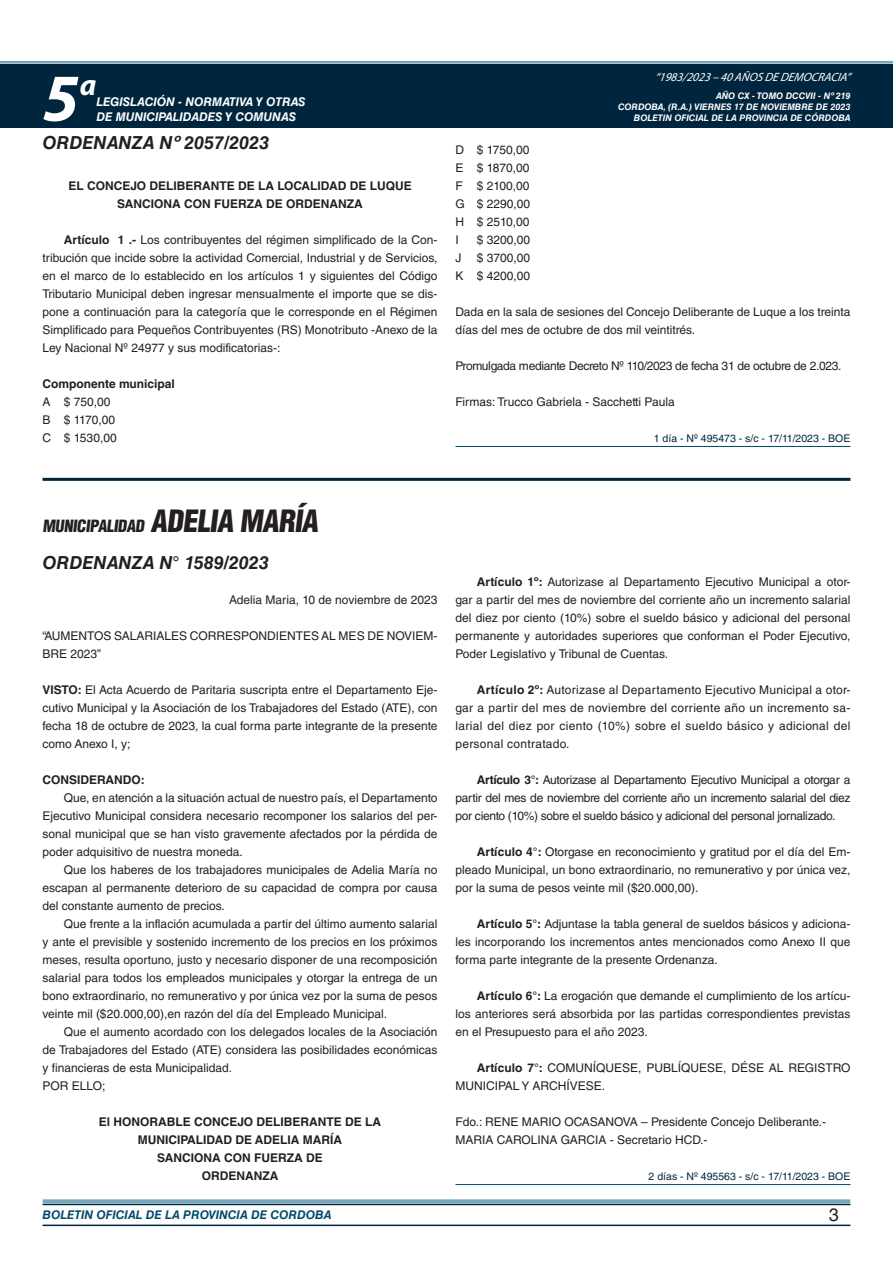
<style>
.page{position:relative;width:893px;height:1263px;background:#fff}
.page>*{position:absolute;margin:0;border:0;box-sizing:border-box;transform-origin:0 0}
.t1{font:italic 700 67.5px "Myriad Pro";color:#fff}
.t2{font:italic 700 30px "Myriad Pro";color:#fff}
.NOMBRE_DE_MINISTERIO{font:italic 700 18px "Helvetica LT Std";color:#231f20}
.t3{font:18px "Helvetica LT Std";color:#231f20}
.BASE{font:900 condensed 16.5px "Helvetica LT Std";color:#231f20}
.TEXTO_BASE{font:12px/18px "Helvetica LT Std";color:#231f20;text-align:justify}
.RESUELVE{font:700 12px "Helvetica LT Std";color:#231f20}
.TEXTO_BASE-2{font:12px "Helvetica LT Std";letter-spacing:-.025em;color:#231f20}
.t4{font:italic 700 12px "Helvetica LT Std";color:#fff}
.t5{font:italic 700 12px "Helvetica LT Std";color:#004b6c}
.TEXTO_BASE-3{font:700 12px "Helvetica LT Std";color:#231f20}
.FECHA{font:12px "Helvetica LT Std";color:#231f20}
.t6{font:italic 12px "Myriad Pro";color:#fff}
.FECHA_DE_VENCIMIENTO{font:10.5px "Helvetica LT Std";color:#00263f}
.t7{font:italic 700 9px/10.8px "Helvetica LT Std";color:#fff;text-align:right}
.s1{font-weight:700}
.s2{font-size:30px}
</style>
<div class="page">
<div style="left:0;top:61px;width:893px;height:6px;background:#fff;opacity:.75"></div>
<div style="left:0;top:64px;width:893px;height:64px;background:#00263f"></div>
<hr style="left:43px;top:1224px;width:807px;height:2px;background:#00263f">
<div style="left:42px;top:1198px;width:809px;height:8px;background:#fff;opacity:.75"></div>
<hr style="left:455px;top:446px;width:395px;height:1px;background:#004b6c">
<hr style="left:43px;top:478px;width:807px;height:3px;background:#00263f">
<hr style="left:455px;top:1184px;width:395px;height:1px;background:#004b6c">
<h1 class="t1" style="left:43px;top:54px;width:38px">5</h1>
<h2 class="t2" style="left:80px;top:66px;width:18px">a</h2>
<p class="t4" style="left:96px;top:95px;width:211px">LEGISLACIÓN - NORMATIVA Y OTRAS</p>
<p class="t4" style="left:96px;top:109px;width:201px">DE MUNICIPALIDADES Y COMUNAS</p>
<p class="NOMBRE_DE_MINISTERIO" style="left:43px;top:131px;width:228px">ORDENANZA Nº 2057/2023</p>
<p class="RESUELVE" style="left:68px;top:178px;width:345px">EL CONCEJO DELIBERANTE DE LA LOCALIDAD DE LUQUE</p>
<p class="RESUELVE" style="left:117px;top:196px;width:247px">SANCIONA CON FUERZA DE ORDENANZA</p>
<p class="TEXTO_BASE" style="left:43px;top:231px;width:396px;text-indent:21px"><span class="s1">Artículo 1 .-</span> Los contribuyentes del régimen simplificado de la Con&shy;tribución que incide sobre la actividad Comercial, Industrial y de Servicios, en el marco de lo establecido en los artículos 1 y siguientes del Código Tributario Municipal deben ingresar mensualmente el importe que se dis&shy;pone a continuación para la categoría que le corresponde en el Régimen Simplificado para Pequeños Contribuyentes (RS) Monotributo -Anexo de la Ley Nacional Nº 24977 y sus modificatorias-:</p>
<p class="TEXTO_BASE-3" style="left:43px;top:376px;width:134px">Componente municipal</p>
<p class="TEXTO_BASE" style="left:43px;top:393px;width:69px">A $ 750,00</p>
<p class="TEXTO_BASE" style="left:43px;top:411px;width:74px">B $ 1170,00</p>
<p class="TEXTO_BASE" style="left:43px;top:429px;width:76px">C $ 1530,00</p>
<p class="t6" style="left:655px;top:70px;width:197px">“ 1983/2023 – 40 AÑOS DE DEMOCRACIA”</p>
<p class="t7" style="left:618px;top:91px;width:234px">AÑO CX - TOMO DCCVII - Nº 219<br>CORDOBA, (R.A.) VIERNES 17 DE NOVIEMBRE DE 2023<br>BOLETIN OFICIAL DE LA PROVINCIA DE CÓRDOBA</p>
<p class="TEXTO_BASE" style="left:455px;top:141px;width:76px">D $ 1750,00</p>
<p class="TEXTO_BASE" style="left:455px;top:159px;width:76px">E $ 1870,00</p>
<p class="TEXTO_BASE" style="left:455px;top:177px;width:75px">F $ 2100,00</p>
<p class="TEXTO_BASE" style="left:455px;top:195px;width:76px">G $ 2290,00</p>
<p class="TEXTO_BASE" style="left:455px;top:213px;width:75px">H $ 2510,00</p>
<p class="TEXTO_BASE" style="left:455px;top:231px;width:5px">I</p>
<p class="TEXTO_BASE" style="left:477px;top:231px;width:55px">$ 3200,00</p>
<p class="TEXTO_BASE" style="left:455px;top:249px;width:7px">J</p>
<p class="TEXTO_BASE" style="left:477px;top:249px;width:55px">$ 3700,00</p>
<p class="TEXTO_BASE" style="left:455px;top:267px;width:76px">K $ 4200,00</p>
<p class="TEXTO_BASE" style="left:455px;top:303px;width:396px">Dada en la sala de sesiones del Concejo Deliberante de Luque a los treinta días del mes de octubre de dos mil veintitrés.</p>
<p class="TEXTO_BASE-2" style="left:455px;top:359px;width:388px">Promulgada mediante Decreto Nº 110/2023 de fecha 31 de octubre de 2.023.</p>
<p class="TEXTO_BASE" style="left:455px;top:393px;width:221px">Firmas: Trucco Gabriela - Sacchetti Paula</p>
<p class="FECHA_DE_VENCIMIENTO" style="left:654px;top:432px;width:198px">1 día - Nº 495473 - s/c - 17/11/2023 - BOE</p>
<p class="BASE" style="left:43px;top:515px;width:282px">MUNICIPALIDAD <span class="s2">ADELIA MARÍA</span></p>
<p class="NOMBRE_DE_MINISTERIO" style="left:43px;top:552px;width:228px">ORDENANZA N° 1589/2023</p>
<p class="FECHA" style="left:229px;top:593px;width:210px">Adelia Maria, 10 de noviembre de 2023</p>
<p class="TEXTO_BASE" style="left:43px;top:627px;width:396px">“AUMENTOS SALARIALES CORRESPONDIENTES AL MES DE NOVIEM-<br>BRE 2023”</p>
<p class="TEXTO_BASE" style="left:43px;top:681px;width:396px"><span class="s1">VISTO:</span> El Acta Acuerdo de Paritaria suscripta entre el Departamento Eje&shy;cutivo Municipal y la Asociación de los Trabajadores del Estado (ATE), con fecha 18 de octubre de 2023, la cual forma parte integrante de la presente como Anexo I, y;</p>
<p class="TEXTO_BASE-3" style="left:43px;top:772px;width:104px">CONSIDERANDO:</p>
<p class="TEXTO_BASE" style="left:43px;top:789px;width:396px;text-indent:21px">Que, en atención a la situación actual de nuestro país, el Departamento Ejecutivo Municipal considera necesario recomponer los salarios del per&shy;sonal municipal que se han visto gravemente afectados por la pérdida de poder adquisitivo de nuestra moneda.</p>
<p class="TEXTO_BASE" style="left:43px;top:861px;width:396px;text-indent:21px">Que los haberes de los trabajadores municipales de Adelia María no escapan al permanente deterioro de su capacidad de compra por causa del constante aumento de precios.</p>
<p class="TEXTO_BASE" style="left:43px;top:915px;width:396px;text-indent:21px">Que frente a la inflación acumulada a partir del último aumento salarial y ante el previsible y sostenido incremento de los precios en los próximos meses, resulta oportuno, justo y necesario disponer de una recomposición salarial para todos los empleados municipales y otorgar la entrega de un bono extraordinario, no remunerativo y por única vez por la suma de pesos veinte mil ($20.000,00),en razón del día del Empleado Municipal.</p>
<p class="TEXTO_BASE" style="left:43px;top:1023px;width:396px;text-indent:21px">Que el aumento acordado con los delegados locales de la Asociación de Trabajadores del Estado (ATE) considera las posibilidades económicas y financieras de esta Municipalidad.</p>
<p class="TEXTO_BASE" style="left:43px;top:1077px;width:64px">POR ELLO;</p>
<p class="RESUELVE" style="left:99px;top:1114px;width:284px">El HONORABLE CONCEJO DELIBERANTE DE LA</p>
<p class="RESUELVE" style="left:138px;top:1132px;width:206px">MUNICIPALIDAD DE ADELIA MARÍA</p>
<p class="RESUELVE" style="left:157px;top:1150px;width:167px">SANCIONA CON FUERZA DE</p>
<p class="RESUELVE" style="left:202px;top:1168px;width:78px">ORDENANZA</p>
<p class="TEXTO_BASE" style="left:455px;top:573px;width:396px;text-indent:21px"><span class="s1">Artículo 1º:</span> Autorizase al Departamento Ejecutivo Municipal a otor&shy;gar a partir del mes de noviembre del corriente año un incremento salarial del diez por ciento (10%) sobre el sueldo básico y adicional del personal permanente y autoridades superiores que conforman el Poder Ejecutivo, Poder Legislativo y Tribunal de Cuentas.</p>
<p class="TEXTO_BASE" style="left:455px;top:681px;width:396px;text-indent:21px"><span class="s1">Artículo 2º:</span> Autorizase al Departamento Ejecutivo Municipal a otor&shy;gar a partir del mes de noviembre del corriente año un incremento sa&shy;larial del diez por ciento (10%) sobre el sueldo básico y adicional del personal contratado.</p>
<p class="TEXTO_BASE" style="left:455px;top:771px;width:396px;text-indent:21px"><span class="s1">Artículo 3°:</span> Autorizase al Departamento Ejecutivo Municipal a otorgar a partir del mes de noviembre del corriente año un incremento salarial del diez por ciento (10%) sobre el sueldo básico y adicional del personal jornalizado.</p>
<p class="TEXTO_BASE" style="left:455px;top:843px;width:396px;text-indent:21px"><span class="s1">Artículo 4°:</span> Otorgase en reconocimiento y gratitud por el día del Em&shy;pleado Municipal, un bono extraordinario, no remunerativo y por única vez, por la suma de pesos veinte mil ($20.000,00).</p>
<p class="TEXTO_BASE" style="left:455px;top:915px;width:396px;text-indent:21px"><span class="s1">Artículo 5°:</span> Adjuntase la tabla general de sueldos básicos y adiciona&shy;les incorporando los incrementos antes mencionados como Anexo II que forma parte integrante de la presente Ordenanza.</p>
<p class="TEXTO_BASE" style="left:455px;top:987px;width:396px;text-indent:21px"><span class="s1">Artículo 6°:</span> La erogación que demande el cumplimiento de los artícu&shy;los anteriores será absorbida por las partidas correspondientes previstas en el Presupuesto para el año 2023.</p>
<p class="TEXTO_BASE" style="left:455px;top:1059px;width:396px;text-indent:21px"><span class="s1">Artículo 7°:</span> COMUNÍQUESE, PUBLÍQUESE, DÉSE AL REGISTRO<br>MUNICIPAL Y ARCHÍVESE.</p>
<p class="TEXTO_BASE" style="left:455px;top:1113px;width:372px">Fdo.: RENE MARIO OCASANOVA – Presidente Concejo Deliberante.-</p>
<p class="TEXTO_BASE" style="left:455px;top:1131px;width:254px">MARIA CAROLINA GARCIA - Secretario HCD.-</p>
<p class="FECHA_DE_VENCIMIENTO" style="left:649px;top:1170px;width:203px">2 días - Nº 495563 - s/c - 17/11/2023 - BOE</p>
<p class="t5" style="left:43px;top:1208px;width:290px">BOLETIN OFICIAL DE LA PROVINCIA DE CORDOBA</p>
<h3 class="t3" style="left:829px;top:1204px;width:12px">3</h3>
</div>
